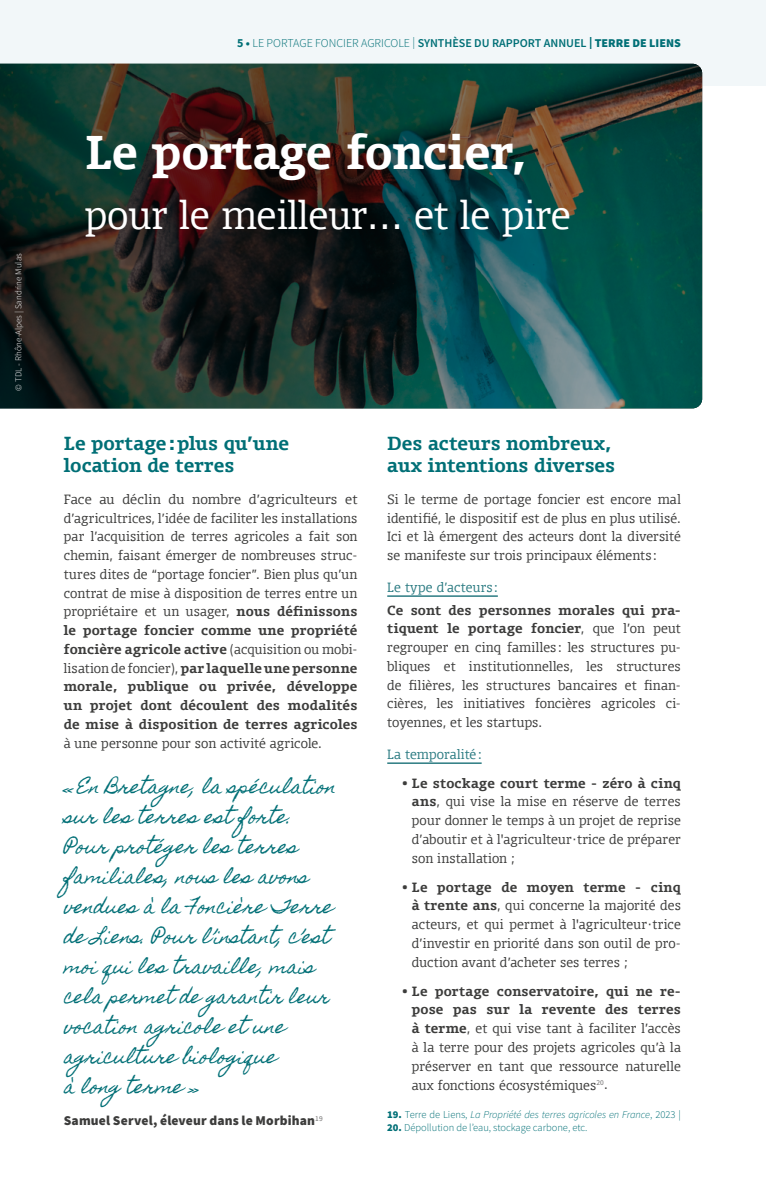
<style>
.page{position:relative;width:766px;height:1191px;background:#fff}
.page>*{position:absolute;margin:0;border:0;box-sizing:border-box;transform-origin:0 0}
.t1{font:700 45px "Olsen";color:#fff}
.t2{font:300 37.5px "Olsen";color:#fff}
.t3{font:italic 18px/30px "Homemade Apple";color:#006f76}
.t4{font:700 18px/22.5px "Olsen";color:#006f76}
.t5{font:900 13.5px "Source Sans Pro";letter-spacing:.01em;color:#3c3c3b}
.t6{font:300 12.75px/18.8px "Olsen";letter-spacing:.01em;color:#3c3c3b;text-align:justify}
.t7{font:300 12.75px/18.8px "Olsen";letter-spacing:.01em;color:#3c3c3b;text-align:justify;scale:1.04 1}
.t8{font:300 12.75px "Olsen";letter-spacing:.015em;color:#2b7b82}
.t9{font:300 12px "Source Sans Pro";color:#006f76}
.t10{font:italic 300 10.5px "Source Sans Pro";color:#006f76}
.t11{font:300 10.5px "Source Sans Pro";color:#006f76}
.t12{font:300 9px "Source Sans Pro";color:#fff}
.s1{font-weight:700}
.s2{font-weight:600}
.s3{font-weight:900}
.s4{font-weight:900;font-style:normal}
.s5{font-style:normal}
</style>
<div class="page">
<div style="left:0;top:0;width:765px;height:85px;background:#f2f7f9"></div>
<svg style="left:0;top:64px;width:702px;height:344px;background:#1b3833"></svg>
<svg style="left:0;top:238px;width:40px;height:169px;background:#131817"></svg>
<hr style="left:387px;top:595px;width:110px;height:2px;background:#2b7b82">
<hr style="left:387px;top:762px;width:94px;height:2px;background:#2b7b82">
<p class="t9" style="left:237px;top:36px;width:445px"><span class="s1">5 •</span>le LE PORTAGE FONCIER AGRICOLE | <span class="s2">SYNTHÈSE DU RAPPORT ANNUEL</span> <span class="s3">| TERRE DE LIENS</span></p>
<p class="t9" style="left:257px;top:36px;width:7px">meilleur</p>
<p class="t9" style="left:306px;top:36px;width:49px">… etlepire</p>
<p class="t12" style="left:13px;top:391px;width:139px;rotate:-90deg">© TDL - Rhône-Alpes | Sandrine Mulas</p>
<h1 class="t1" style="left:85px;top:123px;width:442px">Le portage foncier,</h1>
<h2 class="t2" style="left:85px;top:192px;width:487px">pour le meilleur… et le pire</h2>
<h3 class="t4" style="left:64px;top:431px;width:227px">Le portage:plus qu’une location de terres</h3>
<p class="t7" style="left:64px;top:489px;width:284px">Face au déclin du nombre d’agriculteurs et d’agricultrices, l’idée de faciliter les installations par l’acquisition de terres agricoles a fait son chemin, faisant émerger de nombreuses struc&shy;tures dites de “portage foncier”. Bien plus qu’un contrat de mise à disposition de terres entre un propriétaire et un usager, <span class="s1">nous définissons le portage foncier comme une propriété foncière agricole active</span> (acquisition ou mobi&shy;lisation de foncier), <span class="s1">par laquelle une personne morale, publique ou privée, développe un projet dont découlent des modalités de mise à disposition de terres agricoles</span></p>
<p class="t6" style="left:64px;top:733px;width:259px">à une personne pour son activité agricole.</p>
<p class="t3" style="left:64px;top:771px;width:279px">«EnBretagne, laspéculation surlesterresestforte .<br>Pourprotégerlesterres familiales, nouslesavons venduesàlaFoncière Terre de Liens.Pourl ’instant, c ’est moiq uilestravaille, mais celap ermetde garantirleur vocationagricole etune agriculture biologiq ue àlongterme »</p>
<p class="t5" style="left:64px;top:1111px;width:260px">Samuel Servel, éleveur dans le Morbihan<sup>19</sup></p>
<h3 class="t4" style="left:387px;top:431px;width:229px">Des acteurs nombreux, aux intentions diverses</h3>
<p class="t6" style="left:387px;top:489px;width:295px">Si le terme de portage foncier est encore mal identifié, le dispositif est de plus en plus utilisé.<br>Ici et là émergent des acteurs dont la diversité se manifeste sur trois principaux éléments :</p>
<p class="t8" style="left:387px;top:579px;width:112px">Le type d’acteurs:</p>
<p class="t6" style="left:387px;top:600px;width:295px"><span class="s1">Ce sont des personnes morales qui pra&shy;tiquent le portage foncier</span>, que l’on peut regrouper en cinq familles: les structures pu&shy;bliques et institutionnelles, les structures de filières, les structures bancaires et finan&shy;cières, les initiatives foncières agricoles ci&shy;toyennes, et les startups.</p>
<p class="t8" style="left:387px;top:746px;width:96px">La temporalité:</p>
<p class="t6" style="left:412px;top:773px;width:270px;text-indent:-10px">• <span class="s1">Le stockage court terme - zéro à cinq ans</span>, qui vise la mise en réserve de terres pour donner le temps à un projet de reprise d’aboutir et à l'agriculteur·trice de préparer son installation ;</p>
<p class="t6" style="left:412px;top:877px;width:270px;text-indent:-10px">• <span class="s1">Le portage de moyen terme - cinq à trente ans</span>, qui concerne la majorité des acteurs, et qui permet à l'agriculteur·trice d’investir en priorité dans son outil de pro&shy;duction avant d’acheter ses terres ;</p>
<p class="t6" style="left:412px;top:981px;width:270px;text-indent:-10px">• <span class="s1">Le portage conservatoire, qui ne re&shy;pose pas sur la revente des terres à terme</span>, et qui vise tant à faciliter l’accès à la terre pour des projets agricoles qu’à la préserver en tant que ressource naturelle aux fonctions écosystémiques<sup>20</sup>.</p>
<p class="t10" style="left:387px;top:1108px;width:295px"><span class="s4">19.</span> <span class="s5">Terre de Liens,</span> La Propriété des terres agricoles en France<span class="s5">, 2023 |</span></p>
<p class="t11" style="left:387px;top:1120px;width:202px"><span class="s3">20.</span> Dépollution de l’eau, stockage carbone, etc.</p>
</div>
